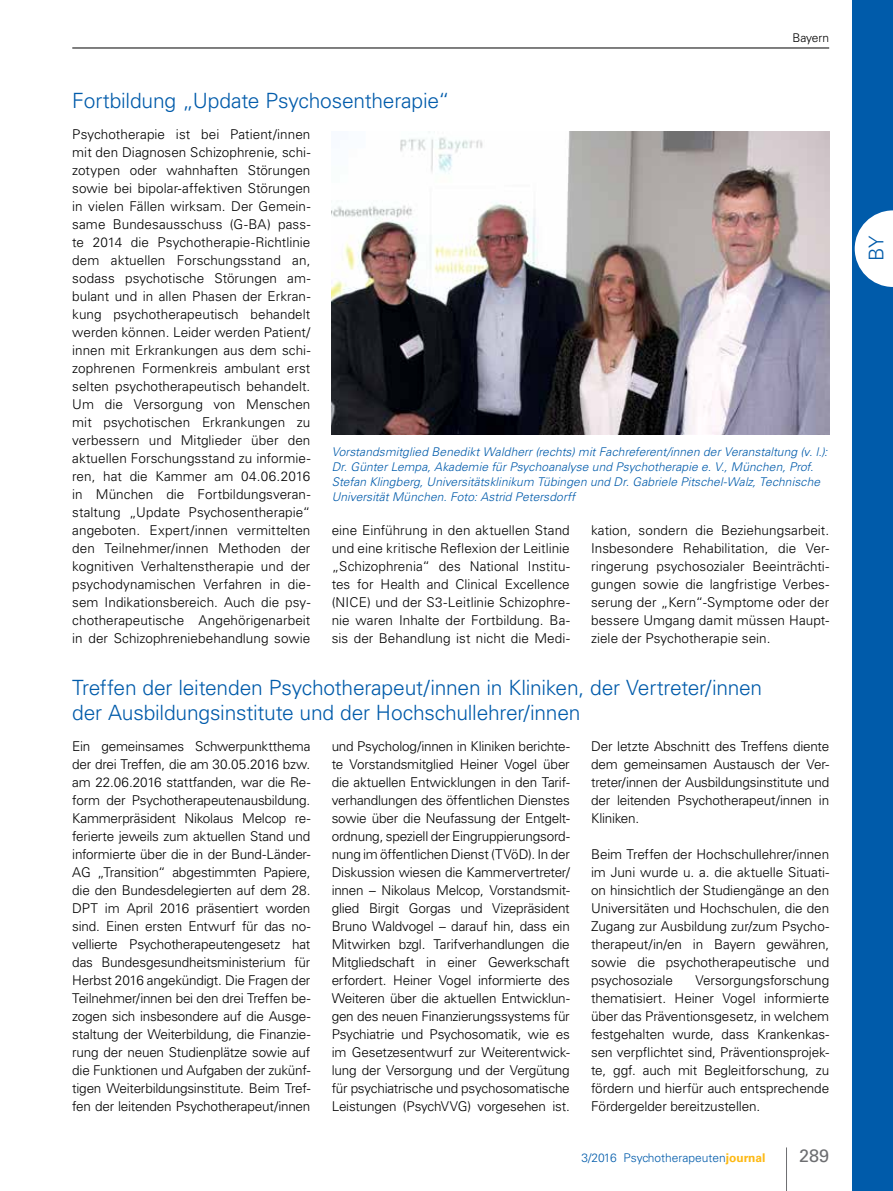
<style>
.page{position:relative;width:893px;height:1191px;background:#fff}
.page>*{position:absolute;margin:0;border:0;box-sizing:border-box;transform-origin:0 0}
.t1{font:300 21px/25.5px "Univers LT Std";letter-spacing:-.01em;color:#005baa}
.t2{font:300 20.25px "Univers LT Std";color:#005baa}
.t3{font:18px "Univers LT Std";color:#6d6e71}
.t4{font:300 13.5px/18px "Univers LT Std";letter-spacing:-.005em;color:#000;text-align:justify}
.t5{font:italic 300 12px/15px "Univers LT Std";letter-spacing:.005em;color:#005baa}
.t6{font:300 12px "Univers LT Std";color:#005baa}
.t7{font:300 12px "Univers LT Std";letter-spacing:-.02em;color:#000}
.s1{font-weight:700;color:#fdb913}
</style>
<div class="page">
<img style="left:332px;top:132px;width:497px;height:302px">
<hr style="left:786px;top:1147px;width:1px;height:44px;background:#6d6e71">
<div style="left:853px;top:0;width:40px;height:1191px;background:#005baa"></div>
<hr style="left:72px;top:48px;width:757px;height:1px;background:#000">
<svg style="left:855px;top:210px;width:38px;height:77px"></svg>
<h1 class="t1" style="left:72px;top:88px;width:379px">Fortbildung „Update Psychosentherapie“</h1>
<p class="t7" style="left:793px;top:31px;width:38px">Bayern</p>
<p class="t4" style="left:72px;top:125px;width:240px">Psychotherapie ist bei Patient/innen mit den Diagnosen Schizophrenie, schi&shy;zotypen oder wahnhaften Störungen sowie bei bipolar-affektiven Störungen in vielen Fällen wirksam. Der Gemein&shy;same Bundesausschuss (G-BA) pass&shy;te 2014 die Psychotherapie-Richtlinie dem aktuellen Forschungsstand an, sodass psychotische Störungen am&shy;bulant und in allen Phasen der Erkran&shy;kung psychotherapeutisch behandelt werden können. Leider werden Patient/ innen mit Erkrankungen aus dem schi&shy;zophrenen Formenkreis ambulant erst selten psychotherapeutisch behandelt.<br>Um die Versorgung von Menschen mit psychotischen Erkrankungen zu verbessern und Mitglieder über den aktuellen Forschungsstand zu informie&shy;ren, hat die Kammer am 04.06.2016 in München die Fortbildungsveran&shy;staltung „Update Psychosentherapie“ angeboten. Expert/innen vermittelten den Teilnehmer/innen Methoden der kognitiven Verhaltenstherapie und der psychodynamischen Verfahren in die&shy;sem Indikationsbereich. Auch die psy&shy;chotherapeutische Angehörigenarbeit in der Schizophreniebehandlung sowie</p>
<p class="t5" style="left:332px;top:444px;width:497px">Vorstandsmitglied Benedikt Waldherr (rechts) mit Fachreferent/innen der Veranstaltung (v. l.):<br>Dr. Günter Lempa, Akademie für Psychoanalyse und Psychotherapie e. V., München, Prof.<br>Stefan Klingberg, Universitätsklinikum Tübingen und Dr. Gabriele Pitschel-Walz, Technische Universität München. Foto: Astrid Petersdorff</p>
<p class="t4" style="left:332px;top:521px;width:240px">eine Einführung in den aktuellen Stand und eine kritische Reflexion der Leitlinie „Schizophrenia“ des National Institu&shy;tes for Health and Clinical Excellence (NICE) und der S3-Leitlinie Schizophre&shy;nie waren Inhalte der Fortbildung. Ba&shy;sis der Behandlung ist nicht die Medi-</p>
<p class="t4" style="left:591px;top:521px;width:240px">kation, sondern die Beziehungsarbeit.<br>Insbesondere Rehabilitation, die Ver&shy;ringerung psychosozialer Beeinträchti&shy;gungen sowie die langfristige Verbes&shy;serung der „Kern“-Symptome oder der bessere Umgang damit müssen Haupt&shy;ziele der Psychotherapie sein.</p>
<h1 class="t1" style="left:72px;top:674px;width:691px">Treffen der leitenden Psychotherapeut/innen in Kliniken, der Vertreter/innen der Ausbildungsinstitute und der Hochschullehrer/innen</h1>
<p class="t4" style="left:72px;top:737px;width:240px">Ein gemeinsames Schwerpunktthema der drei Treffen, die am 30.05.2016 bzw. am 22.06.2016 stattfanden, war die Re&shy;form der Psychotherapeutenausbildung.<br>Kammerpräsident Nikolaus Melcop re&shy;ferierte jeweils zum aktuellen Stand und informierte über die in der Bund-Länder-AG „Transition“ abgestimmten Papiere, die den Bundesdelegierten auf dem 28.<br>DPT im April 2016 präsentiert worden sind. Einen ersten Entwurf für das no&shy;vellierte Psychotherapeutengesetz hat das Bundesgesundheitsministerium für Herbst 2016 angekündigt. Die Fragen der Teilnehmer/innen bei den drei Treffen be&shy;zogen sich insbesondere auf die Ausge&shy;staltung der Weiterbildung, die Finanzie&shy;rung der neuen Studienplätze sowie auf die Funktionen und Aufgaben der zukünf&shy;tigen Weiterbildungsinstitute. Beim Tref&shy;fen der leitenden Psychotherapeut/innen</p>
<p class="t4" style="left:332px;top:737px;width:240px">und Psycholog/innen in Kliniken berichte&shy;te Vorstandsmitglied Heiner Vogel über die aktuellen Entwicklungen in den Tarif&shy;verhandlungen des öffentlichen Dienstes sowie über die Neufassung der Entgelt&shy;ordnung, speziell der Eingruppierungsord&shy;nung im öffentlichen Dienst (TVöD). In der Diskussion wiesen die Kammervertreter/ innen – Nikolaus Melcop, Vorstandsmit&shy;glied Birgit Gorgas und Vizepräsident Bruno Waldvogel – darauf hin, dass ein Mitwirken bzgl. Tarifverhandlungen die Mitgliedschaft in einer Gewerkschaft erfordert. Heiner Vogel informierte des Weiteren über die aktuellen Entwicklun&shy;gen des neuen Finanzierungssystems für Psychiatrie und Psychosomatik, wie es im Gesetzesentwurf zur Weiterentwick&shy;lung der Versorgung und der Vergütung für psychiatrische und psychosomatische Leistungen (PsychVVG) vorgesehen ist.</p>
<p class="t4" style="left:591px;top:737px;width:240px">Der letzte Abschnitt des Treffens diente dem gemeinsamen Austausch der Ver&shy;treter/innen der Ausbildungsinstitute und der leitenden Psychotherapeut/innen in Kliniken.</p>
<p class="t4" style="left:591px;top:845px;width:240px">Beim Treffen der Hochschullehrer/innen im Juni wurde u. a. die aktuelle Situati&shy;on hinsichtlich der Studiengänge an den Universitäten und Hochschulen, die den Zugang zur Ausbildung zur/zum Psycho&shy;therapeut/in/en in Bayern gewähren, sowie die psychotherapeutische und psychosoziale</p>
<p class="t4" style="left:591px;top:971px;width:240px;text-indent:104px">Versorgungsforschung thematisiert. Heiner Vogel informierte über das Präventionsgesetz, in welchem festgehalten wurde, dass Krankenkas&shy;sen verpflichtet sind, Präventionsprojek&shy;te, ggf. auch mit Begleitforschung, zu fördern und hierfür auch entsprechende Fördergelder bereitzustellen.</p>
<p class="t6" style="left:581px;top:1150px;width:185px">3/2016 Psychotherapeuten<span class="s1">journal</span></p>
<h3 class="t3" style="left:799px;top:1144px;width:32px">289</h3>
<h2 class="t2" style="left:864px;top:261px;width:27px;rotate:-90deg">BY</h2>
</div>
